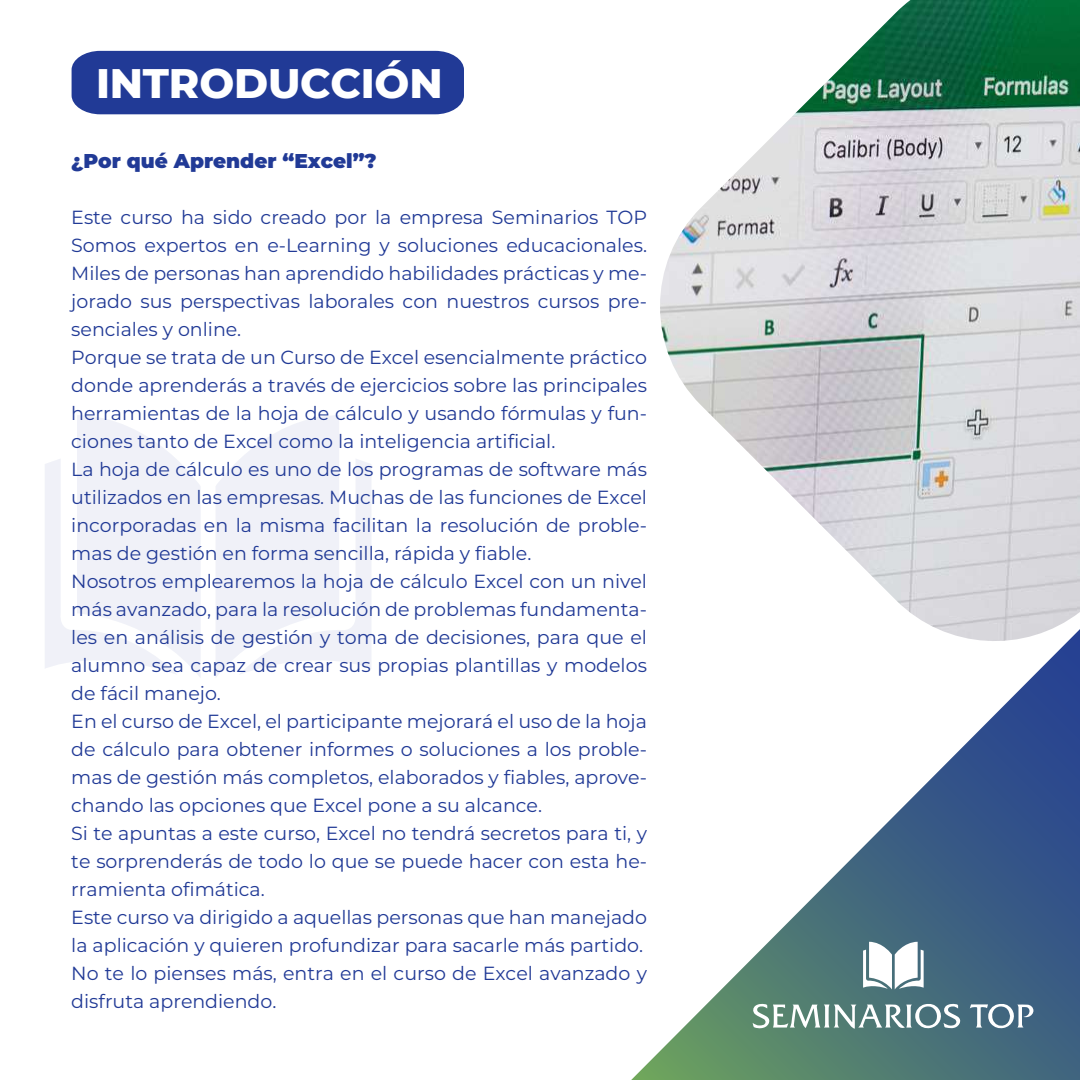
<style>
.page{position:relative;width:1080px;height:1080px;background:#fff}
.page>*{position:absolute;margin:0;border:0;box-sizing:border-box;transform-origin:0 0}
.t1{font:800 41.3px "Montserrat";letter-spacing:-.005em;color:#fff}
.t2{font:900 20px "Montserrat";color:#213a96}
.t3{font:19px/28px "Montserrat";color:#213a96}
</style>
<div class="page">
<div style="left:72px;top:51px;width:392px;height:63px;background:#213a96"></div>
<svg style="left:631px;top:654px;width:449px;height:426px"></svg>
<img style="left:660px;top:0;width:420px;height:654px">
<svg style="left:863px;top:942px;width:61px;height:47px"></svg>
<svg style="left:970px;top:1003px;width:64px;height:26px"></svg>
<svg style="left:752px;top:1003px;width:209px;height:26px"></svg>
<svg style="left:45px;top:415px;width:156px;height:262px"></svg>
<svg style="left:216px;top:415px;width:155px;height:262px"></svg>
<h1 class="t1" style="left:96px;top:53px;width:348px">INTRODUCCIÓN</h1>
<p class="t2" style="left:71px;top:146px;width:307px">¿Por qué Aprender “Excel”?</p>
<p class="t3" style="left:71px;top:202px;width:577px">Este curso ha sido creado por la empresa Seminarios TOP Somos expertos en e-Learning y soluciones educacionales.<br>Miles de personas han aprendido habilidades prácticas y me&shy;jorado sus perspectivas laborales con nuestros cursos pre&shy;senciales y online.<br>Porque se trata de un Curso de Excel esencialmente práctico donde aprenderás a través de ejercicios sobre las principales herramientas de la hoja de cálculo y usando fórmulas y fun&shy;ciones tanto de Excel como la inteligencia artificial.<br>La hoja de cálculo es uno de los programas de software más utilizados en las empresas. Muchas de las funciones de Excel incorporadas en la misma facilitan la resolución de proble&shy;mas de gestión en forma sencilla, rápida y fiable.<br>Nosotros emplearemos la hoja de cálculo Excel con un nivel más avanzado, para la resolución de problemas fundamenta&shy;les en análisis de gestión y toma de decisiones, para que el alumno sea capaz de crear sus propias plantillas y modelos de fácil manejo.<br>En el curso de Excel, el participante mejorará el uso de la hoja de cálculo para obtener informes o soluciones a los proble&shy;mas de gestión más completos, elaborados y fiables, aprove&shy;chando las opciones que Excel pone a su alcance.<br>Si te apuntas a este curso, Excel no tendrá secretos para ti, y te sorprenderás de todo lo que se puede hacer con esta he&shy;rramienta ofimática.<br>Este curso va dirigido a aquellas personas que han manejado la aplicación y quieren profundizar para sacarle más partido.<br>No te lo pienses más, entra en el curso de Excel avanzado y disfruta aprendiendo.</p>
</div>
